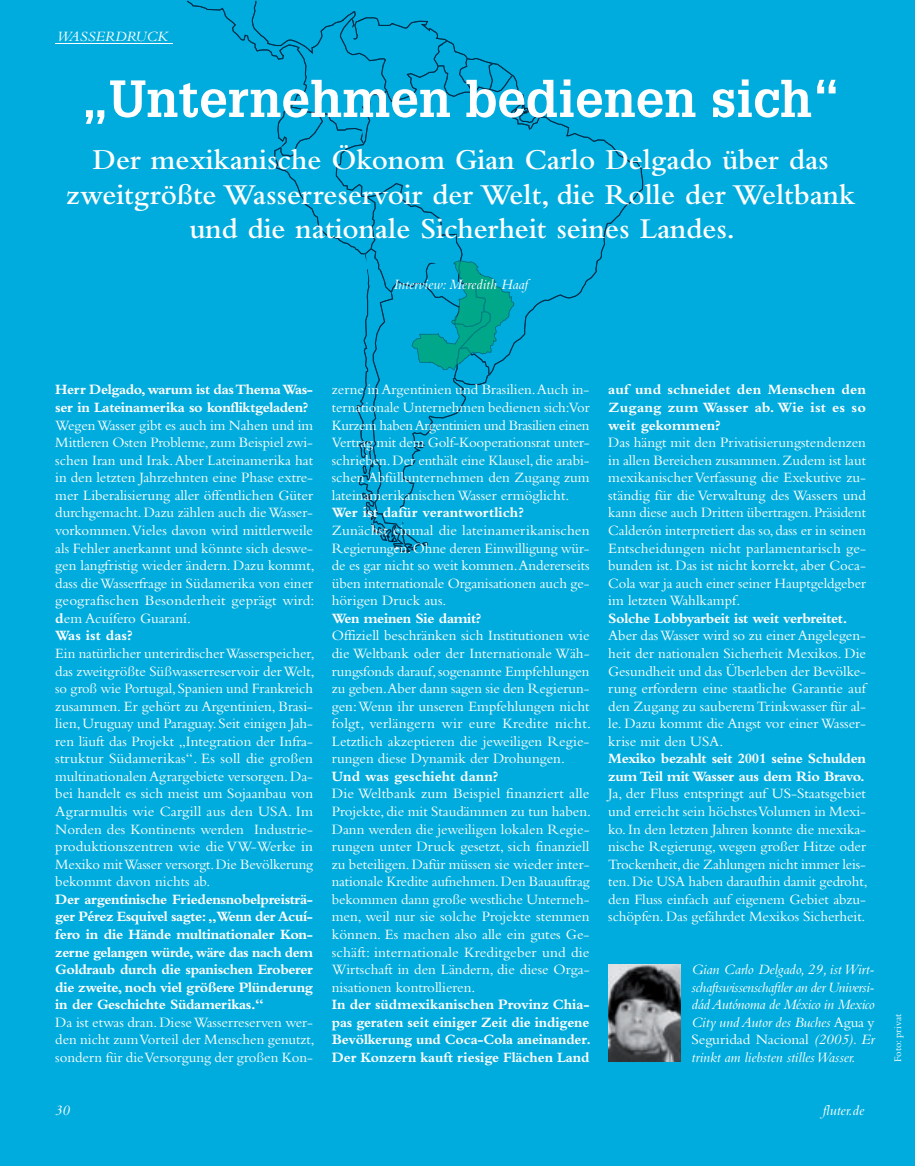
<style>
.page{position:relative;width:915px;height:1166px;background:#fff}
.page>*{position:absolute;margin:0;border:0;box-sizing:border-box;transform-origin:0 0}
.t1{font:700 51px "Glypha LT";color:#fff}
.t2{font:600 30px/34.5px "Bembo";color:#fff;text-align:center}
.t3{font:14.85px/17.5px "Bembo";color:#fff}
.t4{font:italic 14.85px/17.5px "Bembo";letter-spacing:-.005em;color:#fff;text-align:justify}
.t5{font:10.5px "Bembo";color:#fff}
.s1{font-weight:700}
.s2{font-style:normal}
</style>
<div class="page">
<div style="left:0;top:0;width:914px;height:1165px;background:#00acdd"></div>
<svg style="left:187px;top:1px;width:455px;height:304px"></svg>
<svg style="left:280px;top:19px;width:257px;height:533px"></svg>
<hr style="left:55px;top:43px;width:118px;height:1px;background:#fff">
<img style="left:608px;top:964px;width:72px;height:97px">
<img style="left:363px;top:506px;width:35px;height:44px">
<p class="t4" style="left:57px;top:29px;width:112px">WASSERDRUCK</p>
<p class="t1" style="left:81px;top:79px;width:760px">„Unternehmen bedienen sich“</p>
<p class="t2" style="left:66px;top:145px;width:790px">Der mexikanische Ökonom Gian Carlo Delgado über das zweitgrößte Wasserreservoir der Welt, die Rolle der Weltbank und die nationale Sicherheit seines Landes.</p>
<p class="t4" style="left:393px;top:277px;width:136px">Interview: Meredith Haaf</p>
<p class="t3" style="left:55px;top:382px;width:261px"><span class="s1">Herr Delgado, warum ist das Thema Was&shy;ser in Lateinamerika so konfliktgeladen?<br></span>Wegen Wasser gibt es auch im Nahen und im Mittleren Osten Probleme, zum Beispiel zwi&shy;schen Iran und Irak. Aber Lateinamerika hat in den letzten Jahrzehnten eine Phase extre&shy;mer Liberalisierung aller öffentlichen Güter durchgemacht. Dazu zählen auch die Wasser&shy;vorkommen.Vieles davon wird mittlerweile als Fehler anerkannt und könnte sich deswe&shy;gen langfristig wieder ändern. Dazu kommt, dass die Wasserfrage in Südamerika von einer geografischen Besonderheit geprägt wird: <span class="s1">d</span>em Acuífero Guaraní.<br><span class="s1">Was ist das?<br></span>Ein natürlicher unterirdischer Wasserspeicher, das zweitgrößte Süßwasserreservoir der Welt, so groß wie Portugal, Spanien und Frankreich zusammen. Er gehört zu Argentinien, Brasi&shy;lien, Uruguay und Paraguay. Seit einigen Jah&shy;ren läuft das Projekt „Integration der Infra&shy;struktur Südamerikas“. Es soll die großen multinationalen Agrargebiete versorgen. Da&shy;bei handelt es sich meist um Sojaanbau von Agrarmultis wie Cargill aus den USA. Im Norden des Kontinents werden Industrie&shy;produktionszentren wie die VW-Werke in Mexiko mit Wasser versorgt. Die Bevölkerung bekommt davon nichts ab.<br><span class="s1">Der argentinische Friedensnobelpreisträ&shy;ger Pérez Esquivel sagte: „Wenn der Acuí&shy;fero in die Hände multinationaler Kon&shy;zerne gelangen würde, wäre das nach dem Goldraub durch die spanischen Eroberer die zweite, noch viel größere Plünderung in der Geschichte Südamerikas.“<br></span>Da ist etwas dran. Diese Wasserreserven wer&shy;den nicht zum Vorteil der Menschen genutzt, sondern für die Versorgung der großen Kon-</p>
<p class="t3" style="left:332px;top:382px;width:261px">zerne in Argentinien und Brasilien.Auch in&shy;ternationale Unternehmen bedienen sich:Vor Kurzem haben Argentinien und Brasilien einen Vertrag mit dem Golf-Kooperationsrat unter&shy;schrieben. Der enthält eine Klausel, die arabi&shy;schen Abfüllunternehmen den Zugang zum lateinamerikanischen Wasser ermöglicht.<br><span class="s1">Wer ist dafür verantwortlich?<br></span>Zunächst einmal die lateinamerikanischen Regierungen. Ohne deren Einwilligung wür&shy;de es gar nicht so weit kommen.Andererseits üben internationale Organisationen auch ge&shy;hörigen Druck aus.<br><span class="s1">Wen meinen Sie damit?<br></span>Offiziell beschränken sich Institutionen wie die Weltbank oder der Internationale Wäh&shy;rungsfonds darauf, sogenannte Empfehlungen zu geben.Aber dann sagen sie den Regierun&shy;gen: Wenn ihr unseren Empfehlungen nicht folgt, verlängern wir eure Kredite nicht.<br>Letztlich akzeptieren die jeweiligen Regie&shy;rungen diese Dynamik der Drohungen.<br><span class="s1">Und was geschieht dann?<br></span>Die Weltbank zum Beispiel finanziert alle Projekte, die mit Staudämmen zu tun haben.<br>Dann werden die jeweiligen lokalen Regie&shy;rungen unter Druck gesetzt, sich finanziell zu beteiligen. Dafür müssen sie wieder inter&shy;nationale Kredite aufnehmen. Den Bauauftrag bekommen dann große westliche Unterneh&shy;men, weil nur sie solche Projekte stemmen können. Es machen also alle ein gutes Ge&shy;schäft: internationale Kreditgeber und die Wirtschaft in den Ländern, die diese Orga&shy;nisationen kontrollieren.<br><span class="s1">In der südmexikanischen Provinz Chia&shy;pas geraten seit einiger Zeit die indigene Bevölkerung und Coca-Cola aneinander.<br>Der Konzern kauft riesige Flächen Land</span></p>
<p class="t3" style="left:608px;top:382px;width:260px"><span class="s1">auf und schneidet den Menschen den Zugang zum Wasser ab. Wie ist es so weit gekommen?<br></span>Das hängt mit den Privatisierungstendenzen in allen Bereichen zusammen. Zudem ist laut mexikanischer Verfassung die Exekutive zu&shy;ständig für die Verwaltung des Wassers und kann diese auch Dritten übertragen. Präsident Calderón interpretiert das so, dass er in seinen Entscheidungen nicht parlamentarisch ge&shy;bunden ist. Das ist nicht korrekt, aber Coca-Cola war ja auch einer seiner Hauptgeldgeber im letzten Wahlkampf.<br><span class="s1">Solche Lobbyarbeit ist weit verbreitet.<br></span>Aber das Wasser wird so zu einer Angelegen&shy;heit der nationalen Sicherheit Mexikos. Die Gesundheit und das Überleben der Bevölke&shy;rung erfordern eine staatliche Garantie auf den Zugang zu sauberem Trinkwasser für al&shy;le. Dazu kommt die Angst vor einer Wasser&shy;krise mit den USA.<br><span class="s1">Mexiko bezahlt seit 2001 seine Schulden zum Teil mit Wasser aus dem Rio Bravo.<br></span>Ja, der Fluss entspringt auf US-Staatsgebiet und erreicht sein höchstes Volumen in Mexi&shy;ko. In den letzten Jahren konnte die mexika&shy;nische Regierung, wegen großer Hitze oder Trockenheit, die Zahlungen nicht immer leis&shy;ten. Die USA haben daraufhin damit gedroht, den Fluss einfach auf eigenem Gebiet abzu&shy;schöpfen. Das gefährdet Mexikos Sicherheit.</p>
<p class="t4" style="left:691px;top:961px;width:184px">Gian Carlo Delgado, 29, ist Wirt&shy;schaftswissenschaftler an der Universi&shy;dád Autónoma de México in Mexico City und Autor des Buches <span class="s2">Agua y Seguridad Nacional</span> (2005). Er trinkt am liebsten stilles Wasser.</p>
<p class="t4" style="left:55px;top:1102px;width:17px">30</p>
<p class="t4" style="left:822px;top:1102px;width:43px">fluter.de</p>
<p class="t5" style="left:893px;top:1061px;width:49px;rotate:-90deg">Foto: privat</p>
</div>
